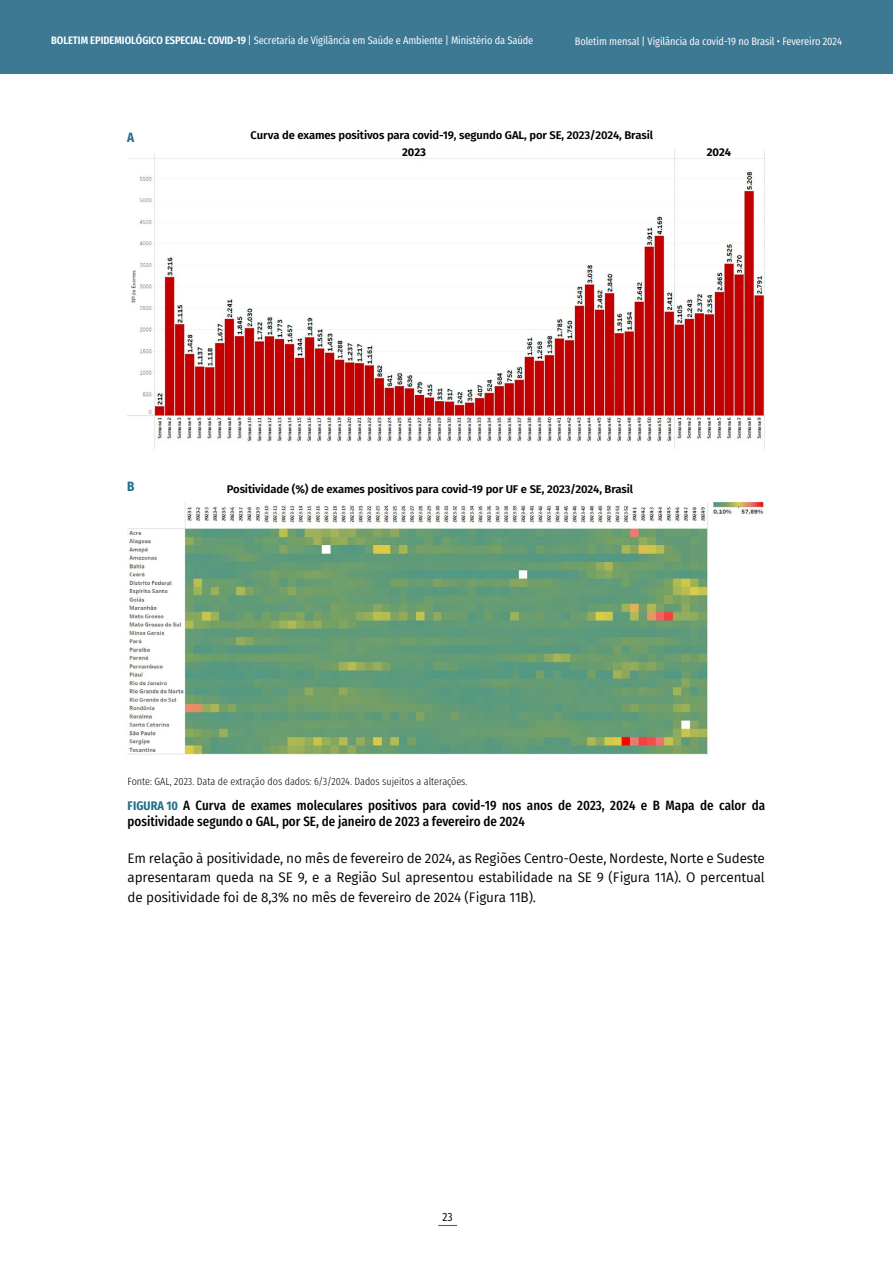
<style>
.page{position:relative;width:893px;height:1263px;background:#fff}
.page>*{position:absolute;margin:0;border:0;box-sizing:border-box;transform-origin:0 0}
.t1{font:13.5px/19.5px "Fira Sans";letter-spacing:-.01em;color:#000;text-align:justify}
.t2{font:500 13.5px/16.5px "Fira Sans Condensed";color:#000}
.t3{font:700 13.5px "Fira Sans Condensed";color:#22708c}
.t4{font:12px "Fira Sans Condensed";color:#000}
.t5{font:600 11.25px "Fira Sans";letter-spacing:-.01em;color:#000}
.t6{font:700 11.25px "Fira Sans";letter-spacing:-.01em;color:#000}
.t7{font:10.8px "Fira Sans Condensed";letter-spacing:-.01em;color:#fff}
.t8{font:300 10.5px "Fira Sans Condensed";color:#000}
.s1{font-weight:600}
.s2{font-style:inherit}
.s3{font-weight:700;font-size:12.45px;color:#22708c}
</style>
<div class="page">
<div style="left:0;top:0;width:893px;height:74px;background:#3e7994"></div>
<svg style="left:438px;top:1225px;width:19px;height:1px"></svg>
<img style="left:127px;top:150px;width:638px;height:605px">
<div style="left:127px;top:130px;width:29px;height:23px;background:#fff"></div>
<div style="left:189px;top:474px;width:483px;height:28px;background:#fff"></div>
<div style="left:127px;top:478px;width:44px;height:19px;background:#fff"></div>
<div style="left:707px;top:142px;width:24px;height:16px;background:#fff"></div>
<div style="left:402px;top:142px;width:24px;height:16px;background:#fff"></div>
<p class="t7" style="left:51px;top:30px;width:484px"><span class="s1">BOLETIM EPIDEMIOLÓGICO ESPECIAL: COVID-19</span> <span class="s2">|</span> Secretaria de Vigilância em Saúde e Ambiente | Ministério da Saúde</p>
<p class="t7" style="left:575px;top:31px;width:269px">Boletim mensal | Vigilância da covid-19 no Brasil • Fevereiro 2024</p>
<p class="t3" style="left:127px;top:125px;width:9px">A</p>
<p class="t5" style="left:251px;top:126px;width:404px">Curva de exames positivos para covid-19, segundo GAL, por SE, 2023/2024, Brasil</p>
<p class="t6" style="left:402px;top:142px;width:25px">2023</p>
<p class="t6" style="left:707px;top:142px;width:26px">2024</p>
<p class="t3" style="left:127px;top:474px;width:9px">B</p>
<p class="t5" style="left:227px;top:480px;width:408px">Positividade (%) de exames positivos para covid-19 por UF e SE, 2023/2024, Brasil</p>
<p class="t8" style="left:128px;top:772px;width:341px">Fonte: GAL, 2023. Data de extração dos dados: 6/3/2024. Dados sujeitos a alterações.</p>
<p class="t2" style="left:128px;top:795px;width:639px"><span class="s3">FIGURA 10</span> A Curva de exames moleculares positivos para covid-19 nos anos de 2023, 2024 e B Mapa de calor da positividade segundo o GAL, por SE, de janeiro de 2023 a fevereiro de 2024</p>
<p class="t1" style="left:128px;top:848px;width:639px">Em relação à positividade, no mês de fevereiro de 2024, as Regiões Centro-Oeste, Nordeste, Norte e Sudeste apresentaram queda na SE 9, e a Região Sul apresentou estabilidade na SE 9 (Figura 11A). O percentual de positividade foi de 8,3% no mês de fevereiro de 2024 (Figura 11B).</p>
<p class="t4" style="left:442px;top:1205px;width:12px">23</p>
</div>
